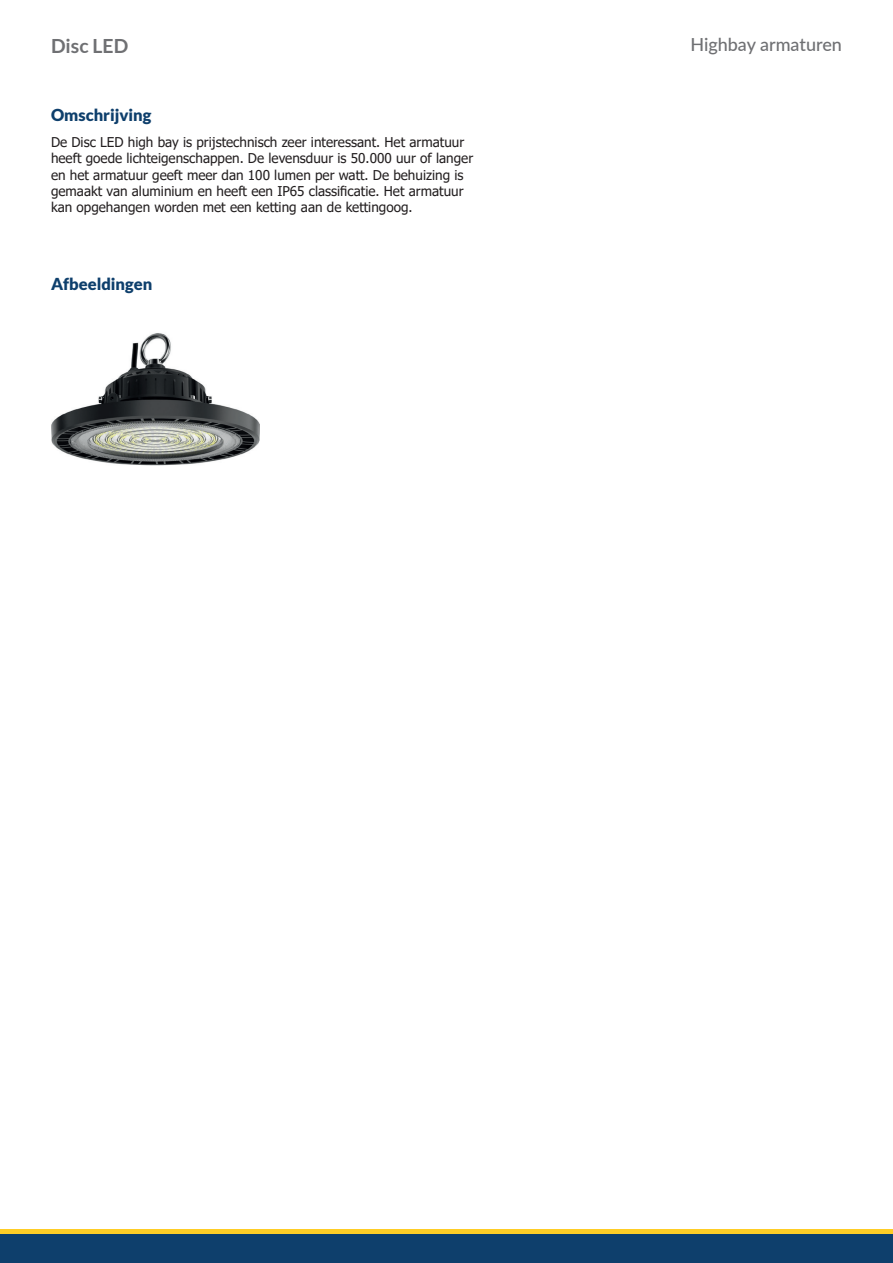
<style>
.page{position:relative;width:893px;height:1263px;background:#fff}
.page>*{position:absolute;margin:0;border:0;box-sizing:border-box;transform-origin:0 0}
.t1{font:700 19.5px "Lato";color:#6f7073}
.t2{font:500 18px "Lato";color:#6f7073}
.t3{font:900 16.5px "Lato";color:#0e3f6c}
.t4{font:13.5px/16.2px "Tahoma";color:#231f20}
</style>
<div class="page">
<div style="left:0;top:1233px;width:893px;height:30px;background:#0e3f6c"></div>
<hr style="left:0;top:1229px;width:893px;height:4px;background:#fecd26">
<img style="left:51px;top:333px;width:208px;height:133px">
<h1 class="t1" style="left:51px;top:34px;width:79px">Disc LED</h1>
<h2 class="t2" style="left:690px;top:32px;width:153px">Highbay armaturen</h2>
<p class="t3" style="left:51px;top:106px;width:102px">Omschrijving</p>
<p class="t4" style="left:51px;top:135px;width:424px">De Disc LED high bay is prijstechnisch zeer interessant. Het armatuur heeft goede lichteigenschappen. De levensduur is 50.000 uur of langer en het armatuur geeft meer dan 100 lumen per watt. De behuizing is gemaakt van aluminium en heeft een IP65 classificatie. Het armatuur kan opgehangen worden met een ketting aan de kettingoog.</p>
<p class="t3" style="left:51px;top:274px;width:103px">Afbeeldingen</p>
</div>
